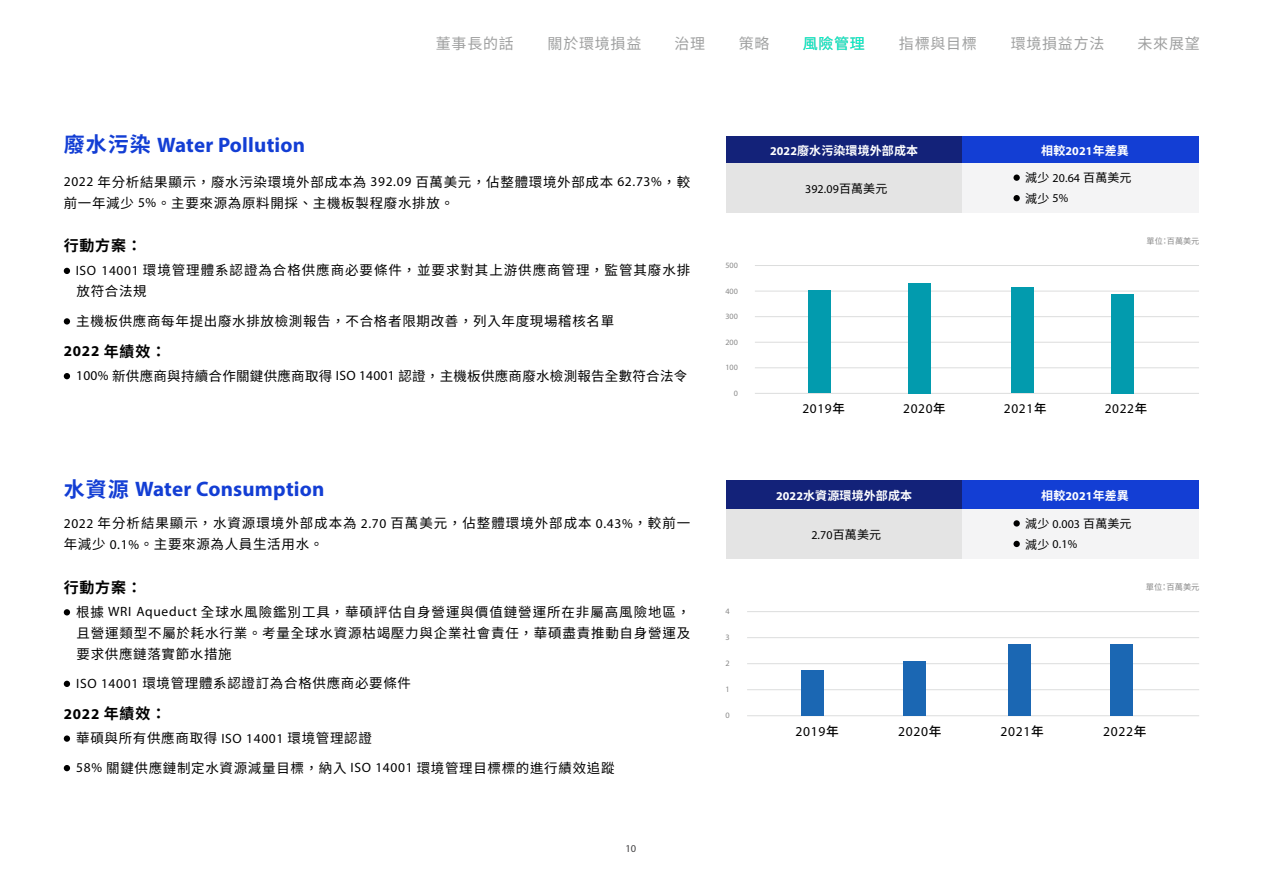
<style>
.page{position:relative;width:1263px;height:893px;background:#fff}
.page>*{position:absolute;margin:0;border:0;box-sizing:border-box;transform-origin:0 0}
.t1{font:700 21px "Myriad Pro";letter-spacing:.01em;color:#133ed4}
.t2{font:15px "Noto Sans CJ Ktc";letter-spacing:.05em;color:#9fa0a0}
.t3{font:700 15px "Myriad Pro";letter-spacing:.05em;color:#000}
.t4{font:700 15px "Noto Sans CJ Ktc";letter-spacing:.05em;color:#000}
.t5{font:15px "Noto Sans CJ Ktc";color:#00f5ca}
.t6{font:13.65px "Myriad Pro";letter-spacing:.05em;color:#000}
.t7{font:13.5px/21px "Noto Sans CJ Ktc";letter-spacing:.05em;color:#000}
.t8{font:13.5px/21px "Noto Sans CJ Ktc";letter-spacing:.07em;color:#000}
.t9{font:13.5px "Noto Sans CJ Ktc";letter-spacing:.02em;color:#000}
.t10{font:13.35px "Myriad Pro";letter-spacing:.05em;color:#000}
.t11{font:700 12px "Noto Sans CJ Ktc";letter-spacing:.01em;color:#fff}
.t12{font:12px/20.5px "Noto Sans CJ Ktc";letter-spacing:.01em;color:#000}
.t13{font:12px "Myriad Pro";letter-spacing:.01em;color:#000}
.t14{font:10.5px "Myriad Pro";color:#414042}
.t15{font:8.25px "Noto Sans CJ Ktc";color:#898989}
.t16{font:8.25px "Myriad Pro";color:#898989}
.t17{font:8.1px "Myriad Pro";color:#898989}
.t18{font:8.1px "Noto Sans CJ Ktc";color:#898989}
.s1{font-family:"Noto Sans CJ Ktc"}
.s2{font-family:"Myriad Pro"}
.s3{font-family:"Noto Sans CJ Ktc";font-weight:500;font-size:12.45px}
.s4{font-family:"Noto Sans CJ Ktc";font-weight:500;font-size:12.75px}
</style>
<div class="page">
<svg style="left:64px;top:609px;width:6px;height:6px"></svg>
<svg style="left:64px;top:681px;width:6px;height:6px"></svg>
<div style="left:64px;top:735px;width:6px;height:7px;background:#000;border-radius:50%"></div>
<svg style="left:64px;top:765px;width:6px;height:6px"></svg>
<div style="left:726px;top:480px;width:236px;height:29px;background:#132279"></div>
<div style="left:962px;top:480px;width:237px;height:29px;background:#133ed4"></div>
<div style="left:726px;top:509px;width:236px;height:50px;background:#e4e4e4"></div>
<div style="left:962px;top:509px;width:237px;height:50px;background:#f4f4f5"></div>
<svg style="left:1013px;top:520px;width:7px;height:7px"></svg>
<div style="left:1013px;top:541px;width:7px;height:6px;background:#000;border-radius:50%"></div>
<hr style="left:747px;top:715px;width:452px;height:1px;background:#dcdddd">
<hr style="left:747px;top:689px;width:452px;height:1px;background:#dcdddd">
<hr style="left:747px;top:663px;width:452px;height:1px;background:#dcdddd">
<hr style="left:747px;top:637px;width:452px;height:1px;background:#dcdddd">
<hr style="left:747px;top:611px;width:452px;height:1px;background:#dcdddd">
<div style="left:801px;top:670px;width:23px;height:46px;background:#1b67b3"></div>
<div style="left:903px;top:661px;width:23px;height:55px;background:#1b67b3"></div>
<div style="left:1008px;top:644px;width:23px;height:72px;background:#1b67b3"></div>
<div style="left:1110px;top:644px;width:22px;height:72px;background:#1b67b3"></div>
<svg style="left:64px;top:268px;width:6px;height:6px"></svg>
<div style="left:64px;top:318px;width:6px;height:7px;background:#000;border-radius:50%"></div>
<svg style="left:64px;top:373px;width:6px;height:6px"></svg>
<div style="left:726px;top:136px;width:236px;height:27px;background:#132279"></div>
<div style="left:962px;top:136px;width:237px;height:27px;background:#133ed4"></div>
<div style="left:726px;top:163px;width:236px;height:50px;background:#e4e4e4"></div>
<div style="left:962px;top:163px;width:237px;height:50px;background:#f4f4f5"></div>
<div style="left:1013px;top:174px;width:7px;height:7px;background:#000;border-radius:50%"></div>
<div style="left:1013px;top:195px;width:7px;height:6px;background:#000;border-radius:50%"></div>
<hr style="left:755px;top:393px;width:444px;height:1px;background:#dcdddd">
<hr style="left:755px;top:368px;width:444px;height:1px;background:#dcdddd">
<hr style="left:755px;top:342px;width:444px;height:1px;background:#dcdddd">
<hr style="left:755px;top:316px;width:444px;height:1px;background:#dcdddd">
<hr style="left:755px;top:291px;width:444px;height:1px;background:#dcdddd">
<hr style="left:755px;top:265px;width:444px;height:1px;background:#dcdddd">
<div style="left:808px;top:290px;width:23px;height:103px;background:#029bae"></div>
<div style="left:908px;top:283px;width:23px;height:110px;background:#029bae"></div>
<div style="left:1012px;top:287px;width:22px;height:106px;background:#029bae"></div>
<div style="left:1111px;top:294px;width:22px;height:99px;background:#029bae"></div>
<p class="t5" style="left:803px;top:35px;width:64px">風險管理</p>
<p class="t2" style="left:436px;top:35px;width:79px">董事長的話</p>
<p class="t2" style="left:548px;top:35px;width:95px">關於環境損益</p>
<p class="t2" style="left:674px;top:35px;width:32px">治理</p>
<p class="t2" style="left:739px;top:35px;width:32px">策略</p>
<p class="t2" style="left:899px;top:35px;width:79px">指標與目標</p>
<p class="t2" style="left:1011px;top:35px;width:95px">環境損益方法</p>
<p class="t2" style="left:1137px;top:35px;width:64px">未來展望</p>
<h1 class="t1" style="left:64px;top:131px;width:243px"><span class="s1">廢水污染</span> Water Pollution</h1>
<p class="t7" style="left:64px;top:172px;width:628px"><span class="s2">2022</span> 年分析結果顯示，廢水污染環境外部成本為 <span class="s2">392.09</span> 百萬美元，佔整體環境外部成本 <span class="s2">62.73%</span>，較前一年減少 <span class="s2">5%</span>。主要來源為原料開採、主機板製程廢水排放。</p>
<p class="t4" style="left:64px;top:238px;width:79px">行動方案：</p>
<p class="t8" style="left:76px;top:260px;width:616px"><span class="s2">ISO 14001</span> 環境管理體系認證為合格供應商必要條件，並要求對其上游供應商管理，監管其廢水排放符合法規</p>
<p class="t7" style="left:76px;top:311px;width:539px">主機板供應商每年提出廢水排放檢測報告，不合格者限期改善，列入年度現場稽核名單</p>
<p class="t3" style="left:64px;top:341px;width:104px">2022 <span class="s1">年績效：</span></p>
<p class="t9" style="left:76px;top:368px;width:612px"><span class="s2">100%</span> 新供應商與持續合作關鍵供應商取得 <span class="s2">ISO 14001</span> 認證，主機板供應商廢水檢測報告全數符合法令</p>
<h1 class="t1" style="left:64px;top:475px;width:262px"><span class="s1">水資源</span> Water Consumption</h1>
<p class="t8" style="left:64px;top:513px;width:628px"><span class="s2">2022</span> 年分析結果顯示，水資源環境外部成本為 <span class="s2">2.70</span> 百萬美元，佔整體環境外部成本 <span class="s2">0.43%</span>，較前一年減少 <span class="s2">0.1%</span>。主要來源為人員生活用水。</p>
<p class="t4" style="left:64px;top:579px;width:79px">行動方案：</p>
<p class="t7" style="left:76px;top:602px;width:616px;text-align:justify">根據 <span class="s2">WRI Aqueduct</span> 全球水風險鑑別工具，華碩評估自身營運與價值鏈營運所在非屬高風險地區，且營運類型不屬於耗水行業。考量全球水資源枯竭壓力與企業社會責任，華碩盡責推動自身營運及要求供應鏈落實節水措施</p>
<p class="t7" style="left:76px;top:673px;width:336px"><span class="s2">ISO 14001</span> 環境管理體系認證訂為合格供應商必要條件</p>
<p class="t3" style="left:64px;top:704px;width:104px">2022 <span class="s1">年績效：</span></p>
<p class="t7" style="left:76px;top:724px;width:540px;line-height:29.5px">華碩與所有供應商取得 <span class="s2">ISO 14001</span> 環境管理認證<br><span class="s2">58%</span> 關鍵供應鏈制定水資源減量目標，納入 <span class="s2">ISO 14001</span> 環境管理目標標的進行績效追蹤</p>
<p class="t14" style="left:625px;top:842px;width:12px">10</p>
<p class="t17" style="left:725px;top:260px;width:14px">500</p>
<p class="t17" style="left:725px;top:286px;width:14px">400</p>
<p class="t17" style="left:725px;top:311px;width:14px">300</p>
<p class="t17" style="left:725px;top:337px;width:14px">200</p>
<p class="t17" style="left:725px;top:363px;width:14px">100</p>
<p class="t17" style="left:734px;top:388px;width:6px">0</p>
<p class="t16" style="left:726px;top:606px;width:6px">4</p>
<p class="t16" style="left:726px;top:632px;width:6px">3</p>
<p class="t16" style="left:726px;top:658px;width:6px">2</p>
<p class="t16" style="left:726px;top:684px;width:6px">1</p>
<p class="t16" style="left:726px;top:710px;width:6px">0</p>
<p class="t11" style="left:770px;top:144px;width:150px"><span class="s2">2022</span>廢水污染環境外部成本</p>
<p class="t11" style="left:1041px;top:144px;width:89px">相較<span class="s2">2021</span>年差異</p>
<p class="t13" style="left:805px;top:182px;width:84px">392.09<span class="s1">百萬美元</span></p>
<p class="t12" style="left:1025px;top:168px;width:108px">減少 <span class="s2">20.64</span> 百萬美元減少 <span class="s2">5%</span></p>
<p class="t18" style="left:1146px;top:237px;width:54px">單位：百萬美元</p>
<p class="t10" style="left:802px;top:400px;width:44px">2019<span class="s3">年</span></p>
<p class="t10" style="left:903px;top:400px;width:44px">2020<span class="s3">年</span></p>
<p class="t10" style="left:1004px;top:400px;width:44px">2021<span class="s3">年</span></p>
<p class="t10" style="left:1105px;top:400px;width:44px">2022<span class="s3">年</span></p>
<p class="t11" style="left:776px;top:489px;width:138px"><span class="s2">2022</span>水資源環境外部成本</p>
<p class="t11" style="left:1041px;top:489px;width:89px">相較<span class="s2">2021</span>年差異</p>
<p class="t13" style="left:811px;top:528px;width:71px">2.70<span class="s1">百萬美元</span></p>
<p class="t12" style="left:1025px;top:514px;width:108px">減少 <span class="s2">0.003</span> 百萬美元</p>
<p class="t13" style="left:1025px;top:537px;width:53px"><span class="s1">減少</span> 0.1%</p>
<p class="t15" style="left:1146px;top:582px;width:55px">單位：百萬美元</p>
<p class="t6" style="left:795px;top:722px;width:45px">2019<span class="s4">年</span></p>
<p class="t6" style="left:898px;top:722px;width:45px">2020<span class="s4">年</span></p>
<p class="t6" style="left:1000px;top:722px;width:45px">2021<span class="s4">年</span></p>
<p class="t6" style="left:1103px;top:722px;width:45px">2022<span class="s4">年</span></p>
</div>
